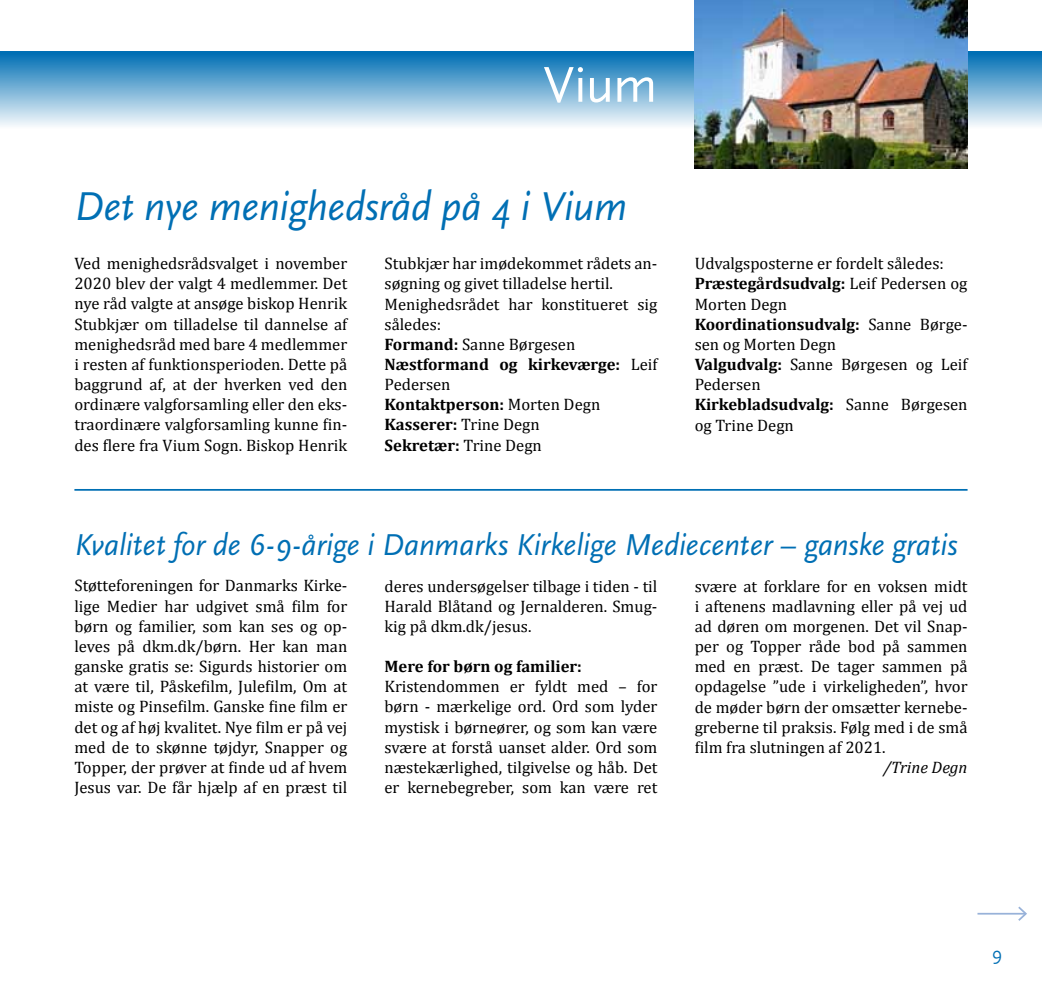
<style>
.page{position:relative;width:1042px;height:993px;background:#fff}
.page>*{position:absolute;margin:0;border:0;box-sizing:border-box;transform-origin:0 0}
.t1{font:52.5px "Scala Sans";color:#fff}
.t2{font:italic 42px "Scala Sans";letter-spacing:-.005em;color:#006fb4}
.t3{font:italic 31.5px "Scala Sans";letter-spacing:-.005em;color:#006fb4}
.t4{font:19.25px "Scala Sans";color:#006fb4}
.t5{font:16.62px/20.1px "Cambria";color:#000;text-align:justify}
.t6{font:700 16.62px "Cambria";color:#000}
.t7{font:italic 16.62px "Cambria";color:#000}
.s1{font-weight:700}
</style>
<div class="page">
<div style="left:0;top:51px;width:1042px;height:77px;background:linear-gradient(to bottom,#006bb2,#f9fbfd)"></div>
<hr style="left:977px;top:912px;width:49px;height:2px;background:#98b2d9">
<svg style="left:1016px;top:906px;width:11px;height:15px"></svg>
<img style="left:694px;top:0;width:273px;height:168px">
<hr style="left:74px;top:489px;width:893px;height:1px;background:#006fb4">
<h1 class="t1" style="left:543px;top:56px;width:115px">Vium</h1>
<h2 class="t2" style="left:74px;top:183px;width:554px">Det nye menighedsråd på 4 i Vium</h2>
<p class="t5" style="left:74px;top:253px;width:274px">Ved menighedsrådsvalget i november 2020 blev der valgt 4 medlemmer. Det nye råd valgte at ansøge biskop Henrik Stubkjær om tilladelse til dannelse af menighedsråd med bare 4 medlemmer i resten af funktionsperioden. Dette på baggrund af, at der hverken ved den ordinære valgforsamling eller den eks&shy;traordinære valgforsamling kunne fin&shy;des flere fra Vium Sogn. Biskop Henrik</p>
<p class="t5" style="left:384px;top:253px;width:274px;text-align:left">Stubkjær har imødekommet rådets an&shy;søgning og givet tilladelse hertil.<br>Menighedsrådet har konstitueret sig således:<br><span class="s1">Formand:</span> Sanne Børgesen<br><span class="s1">Næstformand og kirkeværge:</span> Leif<br>Pedersen<br><span class="s1">Kontaktperson:</span> Morten Degn<br><span class="s1">Kasserer:</span> Trine Degn<br><span class="s1">Sekretær:</span> Trine Degn</p>
<p class="t5" style="left:694px;top:253px;width:274px;text-align:left">Udvalgsposterne er fordelt således:<br><span class="s1">Præstegårdsudvalg:</span> Leif Pedersen og<br>Morten Degn<br><span class="s1">Koordinationsudvalg:</span> Sanne Børge&shy;sen og Morten Degn<br><span class="s1">Valgudvalg:</span> Sanne Børgesen og Leif<br>Pedersen<br><span class="s1">Kirkebladsudvalg:</span> Sanne Børgesen og Trine Degn</p>
<h3 class="t3" style="left:74px;top:527px;width:884px">Kvalitet for de 6-9-årige i Danmarks Kirkelige Mediecenter – ganske gratis</h3>
<p class="t5" style="left:74px;top:575px;width:274px">Støtteforeningen for Danmarks Kirke&shy;lige Medier har udgivet små film for børn og familier, som kan ses og op&shy;leves på dkm.dk/børn. Her kan man ganske gratis se: Sigurds historier om at være til, Påskefilm, Julefilm, Om at miste og Pinsefilm. Ganske fine film er det og af høj kvalitet. Nye film er på vej med de to skønne tøjdyr, Snapper og Topper, der prøver at finde ud af hvem Jesus var. De får hjælp af en præst til</p>
<p class="t5" style="left:384px;top:575px;width:274px">deres undersøgelser tilbage i tiden - til Harald Blåtand og Jernalderen. Smug&shy;kig på dkm.dk/jesus.</p>
<p class="t5" style="left:694px;top:575px;width:274px">svære at forklare for en voksen midt i aftenens madlavning eller på vej ud ad døren om morgenen. Det vil Snap&shy;per og Topper råde bod på sammen med en præst. De tager sammen på opdagelse ”ude i virkeligheden”, hvor de møder børn der omsætter kernebe&shy;greberne til praksis. Følg med i de små film fra slutningen af 2021.</p>
<p class="t7" style="left:883px;top:755px;width:86px">/Trine Degn</p>
<p class="t6" style="left:384px;top:654px;width:199px">Mere for børn og familier:</p>
<p class="t5" style="left:384px;top:676px;width:274px">Kristendommen er fyldt med – for børn - mærkelige ord. Ord som lyder mystisk i børneører, og som kan være svære at forstå uanset alder. Ord som næstekærlighed, tilgivelse og håb. Det er kernebegreber, som kan være ret</p>
<p class="t4" style="left:992px;top:943px;width:12px">9</p>
</div>
